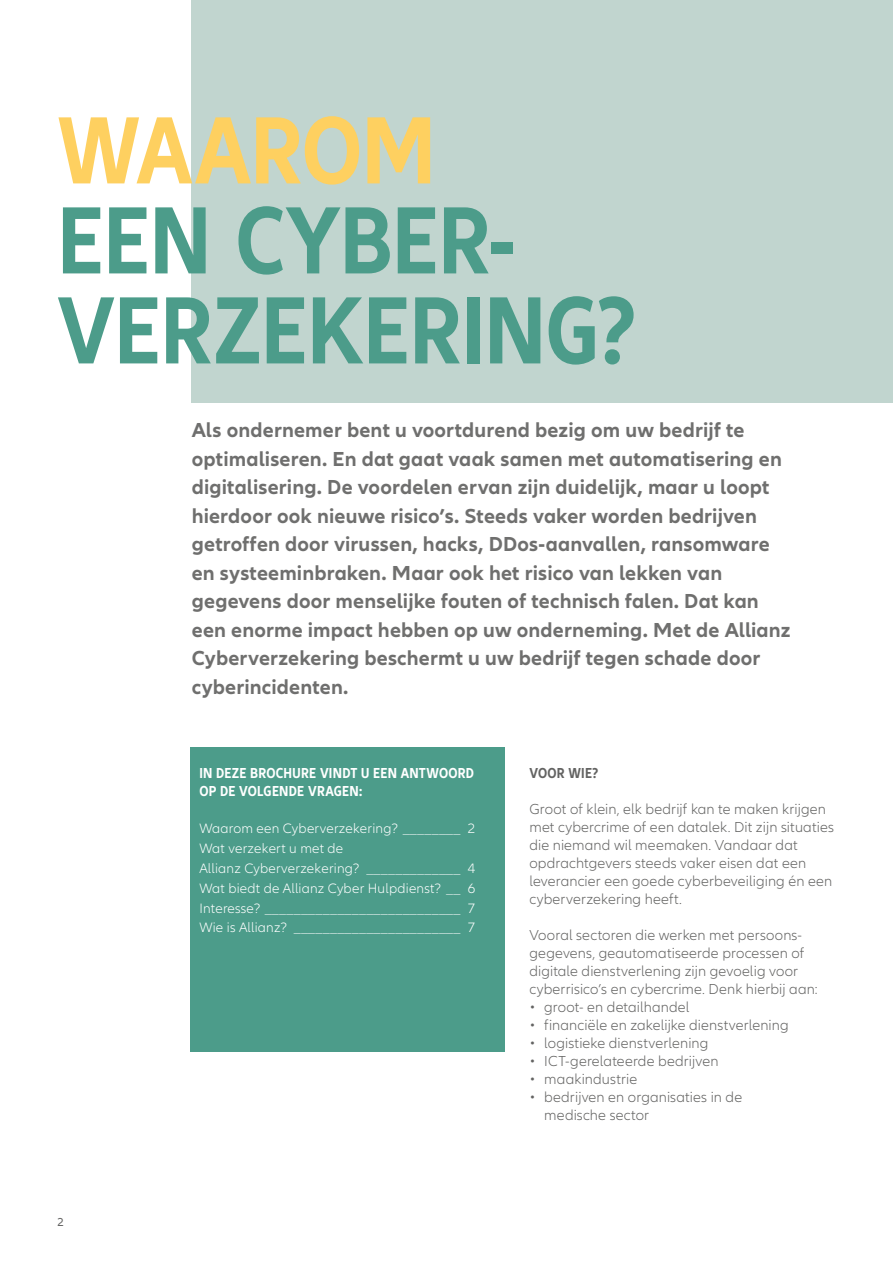
<style>
.page{position:relative;width:893px;height:1263px;background:#fff}
.page>*{position:absolute;margin:0;border:0;box-sizing:border-box;transform-origin:0 0}
.t1{font:700 condensed 99px/90px "Allianz Neo";color:#4c9c8a}
.t2{font:700 condensed 99px "Allianz Neo";color:#fed060}
.t3{font:700 21px/28.5px "Allianz Neo";letter-spacing:.01em;color:#6f6f6e}
.t4{font:300 15px/18px "Allianz Neo";letter-spacing:.01em;color:#636362}
.t5{font:700 condensed 15px/18px "Allianz Neo";letter-spacing:.02em;color:#fff}
.t6{font:700 condensed 15px "Allianz Neo";letter-spacing:.015em;color:#636362}
.t7{font:300 14.1px/19.8px "Allianz Neo";letter-spacing:.015em;color:#fff}
.t8{font:12px "Allianz Neo";color:#636362}
</style>
<div class="page">
<div style="left:192px;top:0;width:701px;height:402px;background:#c1d5cf"></div>
<div style="left:190px;top:747px;width:314px;height:305px;background:#4c9c8a"></div>
<h1 class="t2" style="left:57px;top:93px;width:380px">WAAROM</h1>
<h1 class="t1" style="left:57px;top:198px;width:581px">EEN CYBER-<br>VERZEKERING?</h1>
<p class="t3" style="left:192px;top:416px;width:600px">Als ondernemer bent u voortdurend bezig om uw bedrijf te optimaliseren. En dat gaat vaak samen met automatisering en digitalisering. De voordelen ervan zijn duidelijk, maar u loopt hierdoor ook nieuwe risico’s. Steeds vaker worden bedrijven getroffen door virussen, hacks, DDos-aanvallen, ransomware en systeeminbraken. Maar ook het risico van lekken van gegevens door menselijke fouten of technisch falen. Dat kan een enorme impact hebben op uw onderneming. Met de Allianz Cyberverzekering beschermt u uw bedrijf tegen schade door cyberincidenten.</p>
<p class="t8" style="left:57px;top:1215px;width:8px">2</p>
<p class="t5" style="left:199px;top:764px;width:276px">IN DEZE BROCHURE VINDT U EEN ANTWOORD<br>OP DE VOLGENDE VRAGEN:</p>
<p class="t7" style="left:199px;top:819px;width:277px">Waarom een Cyberverzekering? ________ 2<br>Wat verzekert u met de<br>Allianz Cyberverzekering? _____________ 4<br>Wat biedt de Allianz Cyber Hulpdienst? __ 6<br>Interesse? ___________________________ 7<br>Wie is Allianz? _______________________ 7</p>
<p class="t6" style="left:529px;top:764px;width:70px">VOOR WIE?</p>
<p class="t4" style="left:529px;top:800px;width:306px">Groot of klein, elk bedrijf kan te maken krijgen met cybercrime of een datalek. Dit zijn situaties die niemand wil meemaken. Vandaar dat opdrachtgevers steeds vaker eisen dat een leverancier een goede cyberbeveiliging én een cyberverzekering heeft.</p>
<p class="t4" style="left:529px;top:926px;width:290px">Vooral sectoren die werken met persoons&shy;gegevens, geautomatiseerde processen of digitale dienstverlening zijn gevoelig voor cyberrisico’s en cybercrime. Denk hierbij aan:</p>
<p class="t4" style="left:529px;top:998px;width:162px">• groot- en detailhandel</p>
<p class="t4" style="left:529px;top:1016px;width:261px">• financiële en zakelijke dienstverlening</p>
<p class="t4" style="left:529px;top:1034px;width:181px">• logistieke dienstverlening</p>
<p class="t4" style="left:529px;top:1052px;width:191px">• ICT-gerelateerde bedrijven</p>
<p class="t4" style="left:529px;top:1070px;width:109px">• maakindustrie</p>
<p class="t4" style="left:544px;top:1088px;width:199px;text-indent:-15px">• bedrijven en organisaties in de medische sector</p>
</div>
